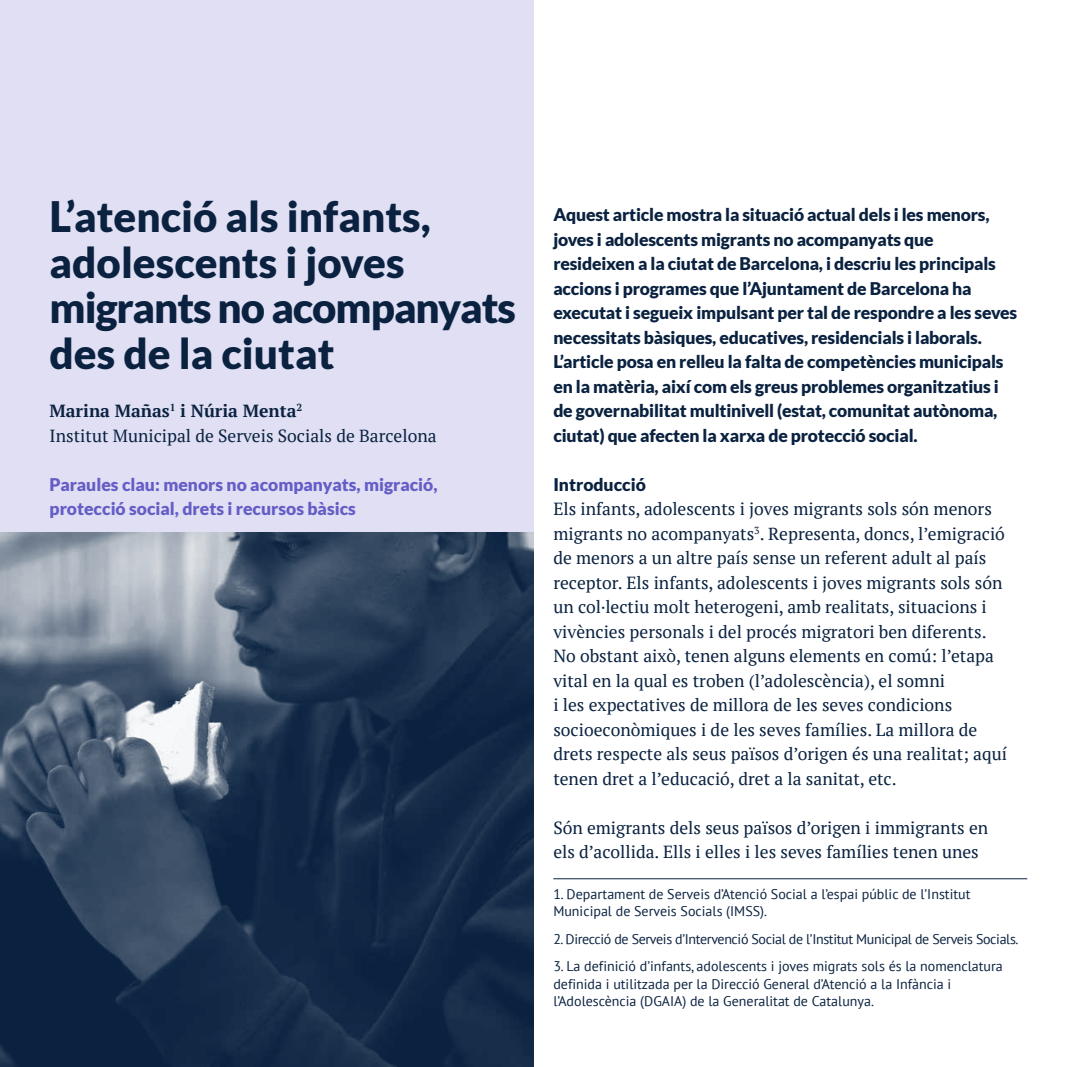
<style>
.page{position:relative;width:1067px;height:1067px;background:#fff}
.page>*{position:absolute;margin:0;border:0;box-sizing:border-box;transform-origin:0 0}
.t1{font:900 42px/45.5px "Lato";color:#0a2240}
.t2{font:17.5px/24.5px "PT Serif";color:#0a2240}
.t3{font:900 17.5px/24.5px "Lato";letter-spacing:-.01em;color:#0a2240}
.t4{font:900 17.5px/24.5px "Lato";color:#655dc6}
.t5{font:14px/17.5px "PT Sans";color:#0a2240}
.t6{font:14px "PT Sans";letter-spacing:-.025em;color:#0a2240}
.s1{font-weight:700}
</style>
<div class="page">
<div style="left:0;top:0;width:533px;height:533px;background:#e0dff4"></div>
<img style="left:0;top:532px;width:533px;height:535px">
<hr style="left:553px;top:878px;width:474px;height:1px;background:#0a2240">
<h1 class="t1" style="left:50px;top:193px;width:468px">L’atenció als infants, adolescents i joves migrants no acompanyats des de la ciutat</h1>
<p class="t2" style="left:50px;top:398px;width:388px"><span class="s1">Marina Mañas</span><sup>1</sup> <span class="s1">i Núria Menta</span><sup>2<br></sup>Institut Municipal de Serveis Socials de Barcelona</p>
<p class="t4" style="left:50px;top:472px;width:389px">Paraules clau: menors no acompanyats, migració, protecció social, drets i recursos bàsics</p>
<p class="t3" style="left:553px;top:202px;width:465px">Aquest article mostra la situació actual dels i les menors, joves i adolescents migrants no acompanyats que resideixen a la ciutat de Barcelona, i descriu les principals accions i programes que l’Ajuntament de Barcelona ha executat i segueix impulsant per tal de respondre a les seves necessitats bàsiques, educatives, residencials i laborals.<br>L’article posa en relleu la falta de competències municipals en la matèria, així com els greus problemes organitzatius i de governabilitat multinivell (estat, comunitat autònoma, ciutat) que afecten la xarxa de protecció social.</p>
<p class="t3" style="left:553px;top:472px;width:94px">Introducció</p>
<p class="t2" style="left:553px;top:496px;width:455px">Els infants, adolescents i joves migrants sols són menors migrants no acompanyats<sup>3</sup>. Representa, doncs, l’emigració de menors a un altre país sense un referent adult al país receptor. Els infants, adolescents i joves migrants sols són un col·lectiu molt heterogeni, amb realitats, situacions i vivències personals i del procés migratori ben diferents.<br>No obstant això, tenen alguns elements en comú: l’etapa vital en la qual es troben (l’adolescència), el somni<br>i les expectatives de millora de les seves condicions socioeconòmiques i de les seves famílies. La millora de drets respecte als seus països d’origen és una realitat; aquí tenen dret a l’educació, dret a la sanitat, etc.</p>
<p class="t2" style="left:553px;top:815px;width:436px">Són emigrants dels seus països d’origen i immigrants en els d’acollida. Ells i elles i les seves famílies tenen unes</p>
<p class="t5" style="left:553px;top:884px;width:418px">1. Departament de Serveis d’Atenció Social a l’espai públic de l’Institut<br>Municipal de Serveis Socials (IMSS).</p>
<p class="t6" style="left:553px;top:929px;width:466px">2. Direcció de Serveis d’Intervenció Social de l’Institut Municipal de Serveis Socials.</p>
<p class="t5" style="left:553px;top:957px;width:451px">3. La definició d’infants, adolescents i joves migrats sols és la nomenclatura definida i utilitzada per la Direcció General d’Atenció a la Infància i l’Adolescència (DGAIA) de la Generalitat de Catalunya.</p>
</div>
